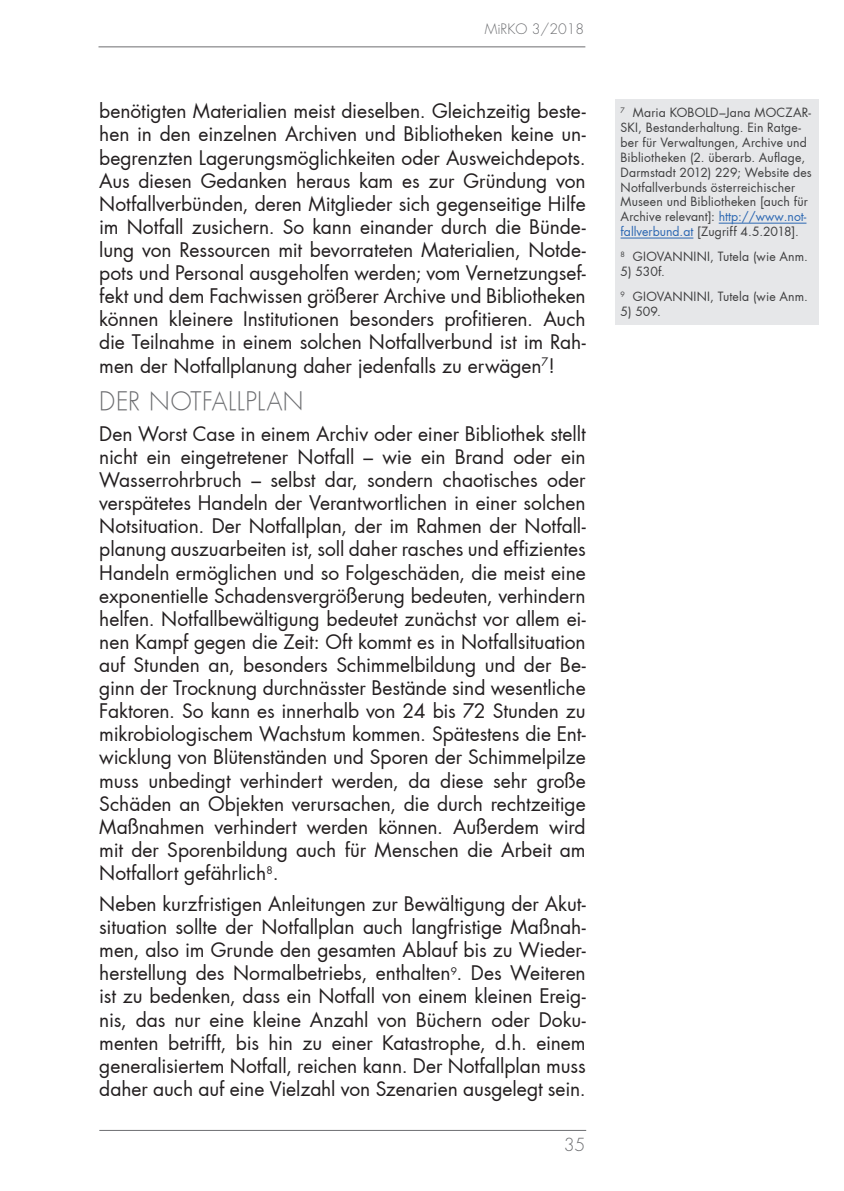
<style>
.page{position:relative;width:844px;height:1191px;background:#fff}
.page>*{position:absolute;margin:0;border:0;box-sizing:border-box;transform-origin:0 0}
.t1{font:300 24.5px "Futura";letter-spacing:.02em;color:#6d6e71}
.t2{font:19.25px/23.1px "Futura";letter-spacing:-.005em;color:#231f20;text-align:justify}
.t3{font:300 17.5px "Futura";color:#6d6e71}
.t4{font:300 14px "Futura";color:#6d6e71}
.t5{font:12.25px/14.9px "Futura";letter-spacing:.015em;color:#3e3e3f}
.s1{color:#2b67b2}
</style>
<div class="page">
<hr style="left:99px;top:1130px;width:487px;height:1px;background:#6d6e71">
<hr style="left:98px;top:47px;width:487px;height:1px;background:#6d6e71">
<div style="left:615px;top:99px;width:204px;height:225px;background:#e6e7e9"></div>
<hr style="left:718px;top:223px;width:88px;height:1px;background:#2b67b2">
<hr style="left:620px;top:237px;width:73px;height:1px;background:#2b67b2">
<p class="t4" style="left:484px;top:20px;width:101px">MiRKO 3/2018</p>
<p class="t2" style="left:99px;top:99px;width:488px">benötigten Materialien meist dieselben. Gleichzeitig beste&shy;hen in den einzelnen Archiven und Bibliotheken keine un&shy;begrenzten Lagerungsmöglichkeiten oder Ausweichdepots.<br>Aus diesen Gedanken heraus kam es zur Gründung von Notfallverbünden, deren Mitglieder sich gegenseitige Hilfe im Notfall zusichern. So kann einander durch die Bünde&shy;lung von Ressourcen mit bevorrateten Materialien, Notde&shy;pots und Personal ausgeholfen werden; vom Vernetzungsef&shy;fekt und dem Fachwissen größerer Archive und Bibliotheken können kleinere Institutionen besonders profitieren. Auch die Teilnahme in einem solchen Notfallverbund ist im Rah&shy;men der Notfallplanung daher jedenfalls zu erwägen<sup>7</sup>!</p>
<p class="t1" style="left:99px;top:385px;width:197px">DER NOTFALLPLAN</p>
<p class="t2" style="left:99px;top:422px;width:488px">Den Worst Case in einem Archiv oder einer Bibliothek stellt nicht ein eingetretener Notfall – wie ein Brand oder ein Wasserrohrbruch – selbst dar, sondern chaotisches oder verspätetes Handeln der Verantwortlichen in einer solchen Notsituation. Der Notfallplan, der im Rahmen der Notfall&shy;planung auszuarbeiten ist, soll daher rasches und effizientes Handeln ermöglichen und so Folgeschäden, die meist eine exponentielle Schadensvergrößerung bedeuten, verhindern helfen. Notfallbewältigung bedeutet zunächst vor allem ei&shy;nen Kampf gegen die Zeit: Oft kommt es in Notfallsituation auf Stunden an, besonders Schimmelbildung und der Be&shy;ginn der Trocknung durchnässter Bestände sind wesentliche Faktoren. So kann es innerhalb von 24 bis 72 Stunden zu mikrobiologischem Wachstum kommen. Spätestens die Ent&shy;wicklung von Blütenständen und Sporen der Schimmelpilze muss unbedingt verhindert werden, da diese sehr große Schäden an Objekten verursachen, die durch rechtzeitige Maßnahmen verhindert werden können. Außerdem wird mit der Sporenbildung auch für Menschen die Arbeit am Notfallort gefährlich<sup>8</sup>.</p>
<p class="t2" style="left:99px;top:892px;width:488px">Neben kurzfristigen Anleitungen zur Bewältigung der Akut&shy;situation sollte der Notfallplan auch langfristige Maßnah&shy;men, also im Grunde den gesamten Ablauf bis zu Wieder&shy;herstellung des Normalbetriebs, enthalten<sup>9</sup>. Des Weiteren ist zu bedenken, dass ein Notfall von einem kleinen Ereig&shy;nis, das nur eine kleine Anzahl von Büchern oder Doku&shy;menten betrifft, bis hin zu einer Katastrophe, d.h. einem generalisiertem Notfall, reichen kann. Der Notfallplan muss daher auch auf eine Vielzahl von Szenarien ausgelegt sein.</p>
<p class="t3" style="left:563px;top:1134px;width:23px">35</p>
<p class="t5" style="left:620px;top:105px;width:193px"><sup>7</sup> Maria KOBOLD–Jana MOCZAR-SKI, Bestanderhaltung. Ein Ratge&shy;ber für Verwaltungen, Archive und Bibliotheken (2. überarb. Auflage, Darmstadt 2012) 229; Website des Notfallverbunds österreichischer Museen und Bibliotheken [auch für Archive relevant]: <span class="s1">http://www.not&shy;fallverbund.at</span> [Zugriff 4.5.2018].</p>
<p class="t5" style="left:620px;top:249px;width:189px"><sup>8</sup> GIOVANNINI, Tutela (wie Anm.</p>
<p class="t5" style="left:620px;top:259px;width:189px;line-height:24.8px">5) 530f.<br><sup>9</sup> GIOVANNINI, Tutela (wie Anm.</p>
<p class="t5" style="left:620px;top:303px;width:42px">5) 509.</p>
</div>
